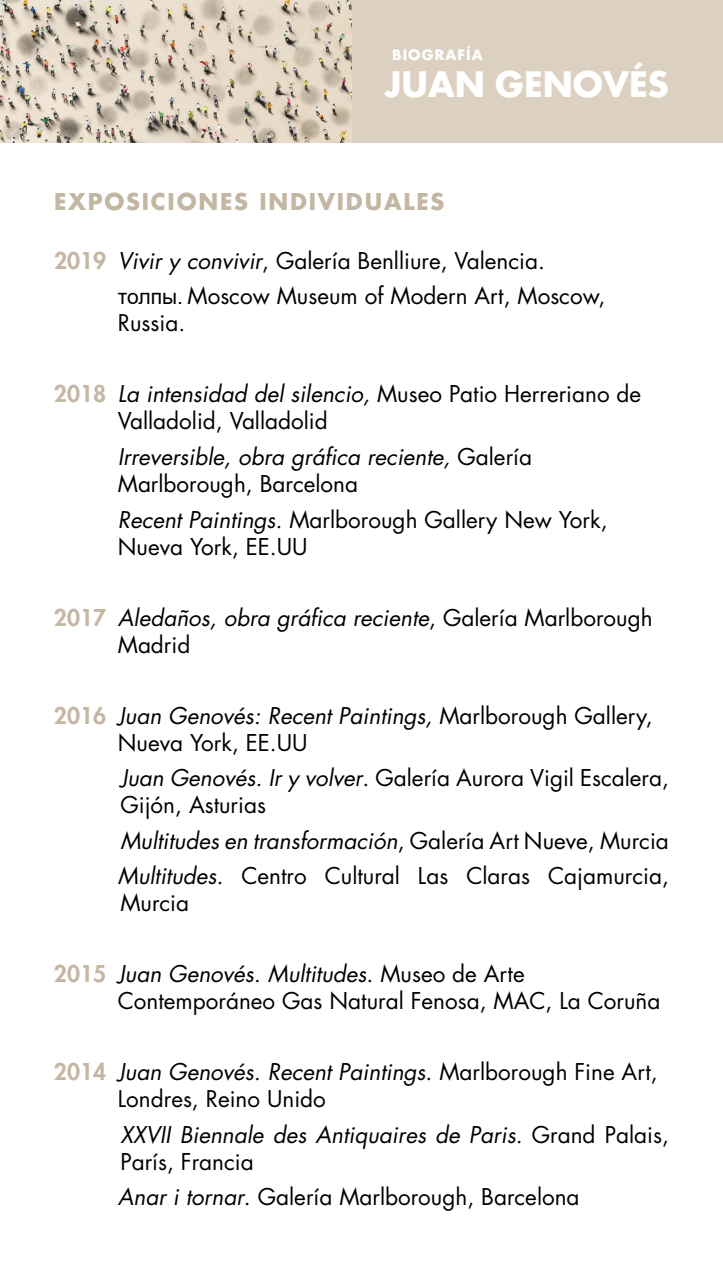
<style>
.page{position:relative;width:723px;height:1263px;background:#fff}
.page>*{position:absolute;margin:0;border:0;box-sizing:border-box;transform-origin:0 0}
.t1{font:700 34.2px "Futura Std";color:#fff}
.t2{font:22.5px/27px "Futura Std";color:#000}
.t3{font:italic 22.5px/27px "Futura Std";color:#000}
.t4{font:700 22.5px "Futura Std";letter-spacing:.08em;color:#c3b6a3}
.t5{font:700 13.95px "Futura Std";letter-spacing:.08em;color:#fff}
.s1{font-weight:800;color:#c3b6a3}
.s2{font-style:italic}
.s3{font-family:"Arial";font-size:21px}
.s4{font-style:normal}
.s5{font-weight:800;font-style:normal;color:#c3b6a3}
</style>
<div class="page">
<img style="left:0;top:0;width:352px;height:142px">
<div style="left:352px;top:0;width:371px;height:142px;background:#dcd0c0"></div>
<p class="t5" style="left:392px;top:46px;width:92px">BIOGRAFÍA</p>
<h1 class="t1" style="left:385px;top:61px;width:286px">JUAN GENOVÉS</h1>
<p class="t4" style="left:54px;top:187px;width:392px">EXPOSICIONES INDIVIDUALES</p>
<p class="t2" style="left:118px;top:243px;width:489px;line-height:35.5px;text-indent:-64px"><span class="s1">2019</span> <span class="s2">Vivir y convivir</span>, Galería Benlliure, Valencia. <span class="s3">толпы.</span> Moscow Museum of Modern Art, Moscow,</p>
<p class="t2" style="left:118px;top:310px;width:69px">Russia.</p>
<p class="t2" style="left:118px;top:381px;width:525px;text-indent:-64px"><span class="s1">2018</span> <span class="s2">La intensidad del silencio,</span> Museo Patio Herreriano de<br>Valladolid, Valladolid</p>
<p class="t3" style="left:118px;top:443px;width:416px">Irreversible, obra gráfica reciente, <span class="s4">Galería<br>Marlborough, Barcelona</span></p>
<p class="t2" style="left:118px;top:506px;width:491px"><span class="s2">Recent Paintings.</span> Marlborough Gallery New York,<br>Nueva York, EE.UU</p>
<p class="t3" style="left:118px;top:604px;width:536px;text-indent:-64px"><span class="s5">2017</span> Aledaños, obra gráfica reciente<span class="s4">, Galería Marlborough<br>Madrid</span></p>
<p class="t2" style="left:118px;top:702px;width:536px;text-indent:-64px"><span class="s1">2016</span> <span class="s2">Juan Genovés: Recent Paintings,</span> Marlborough Gallery,<br>Nueva York, EE.UU</p>
<p class="t2" style="left:120px;top:764px;width:550px"><span class="s2">Juan Genovés. Ir y volver</span>. Galería Aurora Vigil Escalera,<br>Gijón, Asturias</p>
<p class="t2" style="left:118px;top:823px;width:553px;line-height:35.5px"><span class="s2">Multitudes en transformación</span>, Galería Art Nueve, Murcia<br><span class="s2">Multitudes.</span> Centro Cultural Las Claras Cajamurcia,</p>
<p class="t2" style="left:120px;top:889px;width:70px">Murcia</p>
<p class="t2" style="left:118px;top:960px;width:544px;text-indent:-64px"><span class="s1">2015</span> <span class="s2">Juan Genovés. Multitudes</span>. Museo de Arte<br>Contemporáneo Gas Natural Fenosa, MAC, La Coruña</p>
<p class="t2" style="left:118px;top:1058px;width:541px;text-indent:-64px"><span class="s1">2014</span> <span class="s2">Juan Genovés. Recent Paintings</span>. Marlborough Fine Art,<br>Londres, Reino Unido</p>
<p class="t3" style="left:120px;top:1121px;width:550px">XXVII Biennale des Antiquaires de Paris<span class="s4">. Grand Palais,<br>París, Francia</span></p>
<p class="t2" style="left:118px;top:1183px;width:463px"><span class="s2">Anar i tornar</span>. Galería Marlborough, Barcelona</p>
</div>
